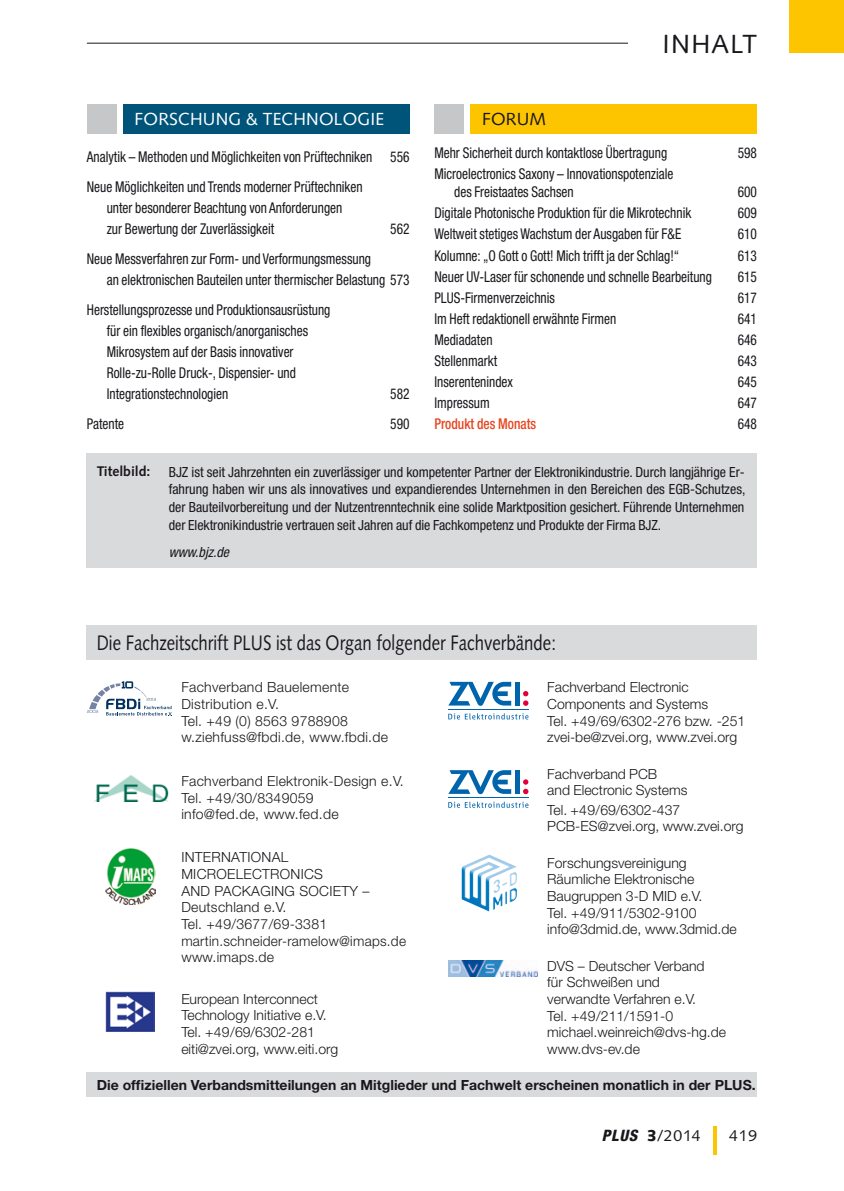
<style>
.page{position:relative;width:844px;height:1191px;background:#fff}
.page>*{position:absolute;margin:0;border:0;box-sizing:border-box;transform-origin:0 0}
.t1{font:26.25px "Syntax";letter-spacing:.05em;color:#1a171c}
._01_13_Titel{font:21px "Syntax";color:#1a171c;scale:.8 1}
.t2{font:17.5px "Syntax";letter-spacing:.01em;color:#fff}
.t3{font:17.5px "Syntax";letter-spacing:.01em;color:#1a171c}
.Seitenzahl{font:15.75px "Syntax";letter-spacing:.05em;color:#1a171c}
._05_10_Grute{font:condensed 14.88px/21px "Helvetica Neue";color:#1a171c;scale:.9 1}
._10_10_Inhalt{font:condensed 14.88px/18.6px "Helvetica Neue";color:#1a171c;scale:.9 1}
._10_10_Inhalt-2{font:500 condensed 14.88px "Helvetica Neue";color:#e6451f;scale:.9 1}
._05_10_Grute-2{font:300 14px/16.6px "Helvetica Neue";color:#1a171c}
._10_10_Inhalt-3{font:condensed 14px/17.5px "Helvetica Neue";letter-spacing:-.005em;color:#1a171c;text-align:justify}
._05_10_Grute-3{font:300 14px/16.6px "Helvetica Neue";letter-spacing:.02em;color:#1a171c}
.t4{font:700 14px "Helvetica Neue";color:#1a171c}
._07_07_Ref__Titel{font:700 14px "Syntax";color:#1a171c}
._10_10_Inhalt-4{font:italic condensed 14px "Helvetica Neue";letter-spacing:-.005em;color:#1a171c}
.s1{font-family:"Helvetica Neue";font-weight:800;font-style:italic;font-stretch:condensed}
.s2{font-weight:900}
</style>
<div class="page">
<hr style="left:713px;top:1126px;width:3px;height:29px;background:#fdc400">
<div style="left:789px;top:0;width:54px;height:52px;background:#fdc400"></div>
<hr style="left:87px;top:43px;width:541px;height:1px;background:#1a171c">
<div style="left:123px;top:104px;width:286px;height:30px;background:#00547a"></div>
<div style="left:87px;top:104px;width:30px;height:30px;background:#c6c7c9"></div>
<div style="left:470px;top:104px;width:286px;height:30px;background:#fdc400"></div>
<div style="left:434px;top:104px;width:30px;height:30px;background:#c6c7c9"></div>
<div style="left:87px;top:625px;width:669px;height:35px;background:#d9dadb"></div>
<div style="left:87px;top:1071px;width:669px;height:25px;background:#d9dadb"></div>
<div style="left:87px;top:453px;width:669px;height:114px;background:#d9dadb"></div>
<img style="left:105px;top:848px;width:50px;height:56px">
<img style="left:448px;top:961px;width:89px;height:15px">
<img style="left:94px;top:775px;width:74px;height:26px">
<img style="left:106px;top:991px;width:49px;height:40px">
<svg style="left:480px;top:855px;width:9px;height:4px"></svg>
<svg style="left:87px;top:681px;width:85px;height:35px"></svg>
<svg style="left:448px;top:682px;width:63px;height:24px"></svg>
<div style="left:514px;top:682px;width:5px;height:23px;background:#0064ad"></div>
<svg style="left:523px;top:691px;width:5px;height:15px"></svg>
<hr style="left:448px;top:709px;width:80px;height:1px;background:#0064ad">
<svg style="left:448px;top:713px;width:80px;height:6px"></svg>
<svg style="left:448px;top:770px;width:63px;height:24px"></svg>
<div style="left:514px;top:770px;width:5px;height:24px;background:#0064ad"></div>
<svg style="left:523px;top:779px;width:5px;height:15px"></svg>
<hr style="left:448px;top:797px;width:80px;height:1px;background:#0064ad">
<svg style="left:448px;top:801px;width:80px;height:7px"></svg>
<p class="t2" style="left:135px;top:109px;width:251px">FORSCHUNG &amp; TECHNOLOGIE</p>
<p class="_05_10_Grute" style="left:87px;top:147px;width:360px">Analytik – Methoden und Möglichkeiten von Prüftechniken 556</p>
<p class="_05_10_Grute" style="left:107px;top:176px;width:286px;text-indent:-20px">Neue Möglichkeiten und Trends moderner Prüftechniken unter besonderer Beachtung von Anforderungen<br>zur Bewertung der Zuverlässigkeit</p>
<p class="_05_10_Grute" style="left:390px;top:218px;width:23px">562</p>
<p class="_05_10_Grute" style="left:107px;top:248px;width:338px;text-indent:-20px">Neue Messverfahren zur Form- und Verformungsmessung<br>an elektronischen Bauteilen unter thermischer Belastung 573</p>
<p class="_05_10_Grute" style="left:107px;top:299px;width:250px;text-indent:-20px">Herstellungsprozesse und Produktionsausrüstung für ein flexibles organisch/anorganisches Mikrosystem auf der Basis innovativer Rolle-zu-Rolle Druck-, Dispensier- und Integrationstechnologien</p>
<p class="_05_10_Grute" style="left:390px;top:383px;width:23px">582</p>
<p class="_05_10_Grute" style="left:87px;top:413px;width:43px">Patente</p>
<p class="_05_10_Grute" style="left:390px;top:413px;width:23px">590</p>
<h1 class="t1" style="left:662px;top:28px;width:96px">INHALT</h1>
<p class="t3" style="left:482px;top:109px;width:65px">FORUM</p>
<p class="_10_10_Inhalt" style="left:434px;top:143px;width:260px">Mehr Sicherheit durch kontaktlose Übertragung</p>
<p class="_10_10_Inhalt" style="left:737px;top:143px;width:23px">598</p>
<p class="_10_10_Inhalt" style="left:454px;top:164px;width:245px;text-indent:-20px">Microelectronics Saxony – Innovationspotenziale des Freistaates Sachsen</p>
<p class="_10_10_Inhalt" style="left:737px;top:183px;width:23px">600</p>
<p class="_10_10_Inhalt" style="left:434px;top:204px;width:287px">Digitale Photonische Produktion für die Mikrotechnik</p>
<p class="_10_10_Inhalt" style="left:737px;top:204px;width:23px">609</p>
<p class="_10_10_Inhalt" style="left:434px;top:225px;width:276px">Weltweit stetiges Wachstum der Ausgaben für F&amp;E</p>
<p class="_10_10_Inhalt" style="left:737px;top:225px;width:23px">610</p>
<p class="_10_10_Inhalt" style="left:434px;top:246px;width:273px">Kolumne: „O Gott o Gott! Mich trifft ja der Schlag!“</p>
<p class="_10_10_Inhalt" style="left:737px;top:246px;width:23px">613</p>
<p class="_10_10_Inhalt" style="left:434px;top:267px;width:310px">Neuer UV-Laser für schonende und schnelle Bearbeitung</p>
<p class="_10_10_Inhalt" style="left:737px;top:267px;width:23px">615</p>
<p class="_10_10_Inhalt" style="left:434px;top:288px;width:135px">PLUS-Firmenverzeichnis</p>
<p class="_10_10_Inhalt" style="left:737px;top:288px;width:23px">617</p>
<p class="_10_10_Inhalt" style="left:434px;top:309px;width:203px">Im Heft redaktionell erwähnte Firmen</p>
<p class="_10_10_Inhalt" style="left:737px;top:309px;width:23px">641</p>
<p class="_10_10_Inhalt" style="left:434px;top:330px;width:66px">Mediadaten</p>
<p class="_10_10_Inhalt" style="left:737px;top:330px;width:23px">646</p>
<p class="_10_10_Inhalt" style="left:434px;top:351px;width:71px">Stellenmarkt</p>
<p class="_10_10_Inhalt" style="left:737px;top:351px;width:23px">643</p>
<p class="_10_10_Inhalt" style="left:434px;top:372px;width:89px">Inserentenindex</p>
<p class="_10_10_Inhalt" style="left:737px;top:372px;width:23px">645</p>
<p class="_10_10_Inhalt" style="left:434px;top:393px;width:63px">Impressum</p>
<p class="_10_10_Inhalt" style="left:737px;top:393px;width:23px">647</p>
<p class="_10_10_Inhalt-2" style="left:434px;top:415px;width:114px">Produkt des Monats</p>
<p class="_10_10_Inhalt" style="left:737px;top:414px;width:23px">648</p>
<p class="_07_07_Ref__Titel" style="left:97px;top:463px;width:55px">Titelbild:</p>
<p class="_10_10_Inhalt-3" style="left:169px;top:463px;width:578px">BJZ ist seit Jahrzehnten ein zuverlässiger und kompetenter Partner der Elektronikindustrie. Durch langjährige Er&shy;fahrung haben wir uns als innovatives und expandierendes Unternehmen in den Bereichen des EGB-Schutzes, der Bauteilvorbereitung und der Nutzentrenntechnik eine solide Marktposition gesichert. Führende Unternehmen der Elektronikindustrie vertrauen seit Jahren auf die Fachkompetenz und Produkte der Firma BJZ.</p>
<p class="_10_10_Inhalt-4" style="left:169px;top:544px;width:62px">www.bjz.de</p>
<p class="_01_13_Titel" style="left:97px;top:630px;width:575px">Die Fachzeitschrift PLUS ist das Organ folgender Fachverbände:</p>
<p class="_05_10_Grute-3" style="left:181px;top:679px;width:208px">Fachverband Bauelemente<br>Distribution e.V.<br>Tel. +49 (0) 8563 9788908 w.ziehfuss@fbdi.de, www.fbdi.de</p>
<p class="_05_10_Grute-3" style="left:181px;top:772px;width:224px">Fachverband Elektronik-Design e.V.<br>Tel. +49/30/8349059<br>info@fed.de, www.fed.de</p>
<p class="_05_10_Grute-3" style="left:181px;top:848px;width:226px">INTERNATIONAL<br>MICROELECTRONICS<br>AND PACKAGING SOCIETY –<br>Deutschland e.V.<br>Tel. +49/3677/69-3381 martin.schneider-ramelow@imaps.de www.imaps.de</p>
<p class="_05_10_Grute-2" style="left:181px;top:990px;width:158px">European Interconnect<br>Technology Initiative e.V.<br>Tel. +49/69/6302-281 eiti@zvei.org, www.eiti.org</p>
<p class="_05_10_Grute-2" style="left:547px;top:679px;width:199px">Fachverband Electronic<br>Components and Systems<br>Tel. +49/69/6302-276 bzw. -251 zvei-be@zvei.org, www.zvei.org</p>
<p class="_05_10_Grute-2" style="left:547px;top:765px;width:142px">Fachverband PCB<br>and Electronic Systems</p>
<p class="_05_10_Grute-2" style="left:547px;top:801px;width:198px">Tel. +49/69/6302-437<br>PCB-ES@zvei.org, www.zvei.org</p>
<p class="_05_10_Grute-2" style="left:547px;top:854px;width:191px">Forschungsvereinigung<br>Räumliche Elektronische<br>Baugruppen 3-D MID e.V.<br>Tel. +49/911/5302-9100 info@3dmid.de, www.3dmid.de</p>
<p class="_05_10_Grute-2" style="left:547px;top:957px;width:180px">DVS – Deutscher Verband<br>für Schweißen und verwandte Verfahren e.V.<br>Tel. +49/211/1591-0 michael.weinreich@dvs-hg.de www.dvs-ev.de</p>
<p class="t4" style="left:97px;top:1076px;width:660px">Die offiziellen Verbandsmitteilungen an Mitglieder und Fachwelt erscheinen monatlich in der PLUS.</p>
<p class="Seitenzahl" style="left:601px;top:1126px;width:100px"><span class="s1">PLUS</span> <span class="s2">3</span>/2014</p>
<p class="Seitenzahl" style="left:729px;top:1126px;width:29px">419</p>
</div>
